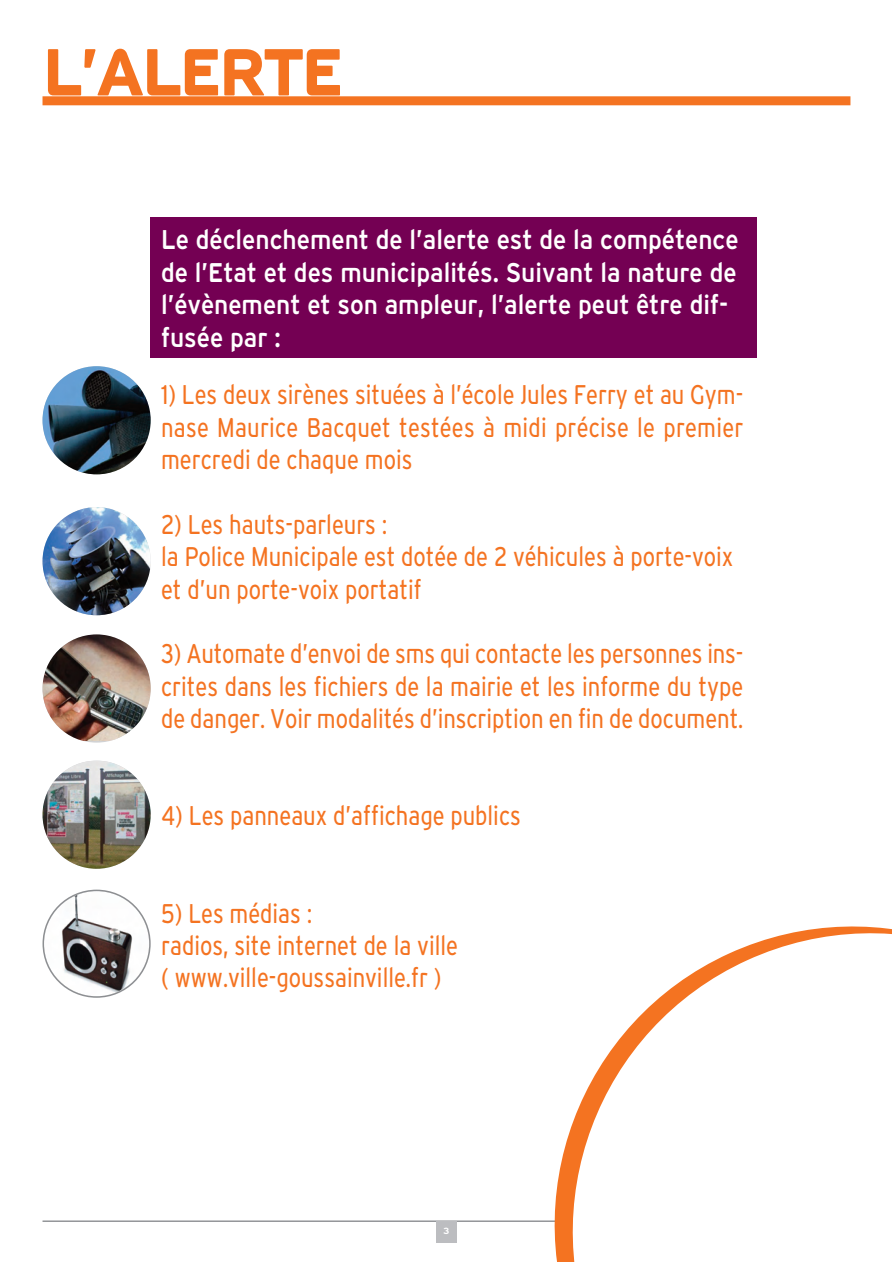
<style>
.page{position:relative;width:893px;height:1263px;background:#fff}
.page>*{position:absolute;margin:0;border:0;box-sizing:border-box;transform-origin:0 0}
.t1{font:800 66.15px "Teleneue";letter-spacing:-.05em;color:#f47321}
.t2{font:500 condensed 27px/32.4px "Teleneue";color:#f47321;text-align:justify;scale:.9 1}
.t3{font:700 27px/32.4px "Teleneue";color:#fff;scale:.9 1}
.t4{font:9px "Teleneue";color:#fff}
</style>
<div class="page">
<div style="left:43px;top:96px;width:807px;height:9px;background:#f47321"></div>
<hr style="left:43px;top:1220px;width:807px;height:2px;background:#939598">
<div style="left:436px;top:1221px;width:21px;height:21px;background:#bcbdc0"></div>
<div style="left:150px;top:217px;width:607px;height:141px;background:#740053"></div>
<svg style="left:531px;top:926px;width:361px;height:336px"></svg>
<img style="left:43px;top:366px;width:108px;height:108px;border-radius:50%">
<img style="left:43px;top:507px;width:108px;height:108px;border-radius:50%">
<img style="left:43px;top:634px;width:108px;height:107px">
<img style="left:43px;top:762px;width:108px;height:107px;border-radius:50%">
<svg style="left:43px;top:890px;width:108px;height:108px"></svg>
<h1 class="t1" style="left:43px;top:34px;width:303px">L’ALERTE</h1>
<p class="t3" style="left:161px;top:224px;width:643px">Le déclenchement de l’alerte est de la compétence de l’Etat et des municipalités. Suivant la nature de l’évènement et son ampleur, l’alerte peut être dif&shy;fusée par :</p>
<p class="t2" style="left:161px;top:379px;width:648px">1) Les deux sirènes situées à l’école Jules Ferry et au Gym&shy;nase Maurice Bacquet testées à midi précise le premier mercredi de chaque mois</p>
<p class="t2" style="left:161px;top:508px;width:637px;text-align:left">2) Les hauts-parleurs :<br>la Police Municipale est dotée de 2 véhicules à porte-voix et d’un porte-voix portatif</p>
<p class="t2" style="left:161px;top:638px;width:648px">3) Automate d’envoi de sms qui contacte les personnes ins&shy;crites dans les fichiers de la mairie et les informe du type de danger. Voir modalités d’inscription en fin de document.</p>
<p class="t2" style="left:161px;top:800px;width:401px">4) Les panneaux d’affichage publics</p>
<p class="t2" style="left:161px;top:897px;width:331px;text-align:left">5) Les médias :<br>radios, site internet de la ville ( www.ville-goussainville.fr )</p>
<p class="t4" style="left:443px;top:1226px;width:8px">3</p>
</div>
